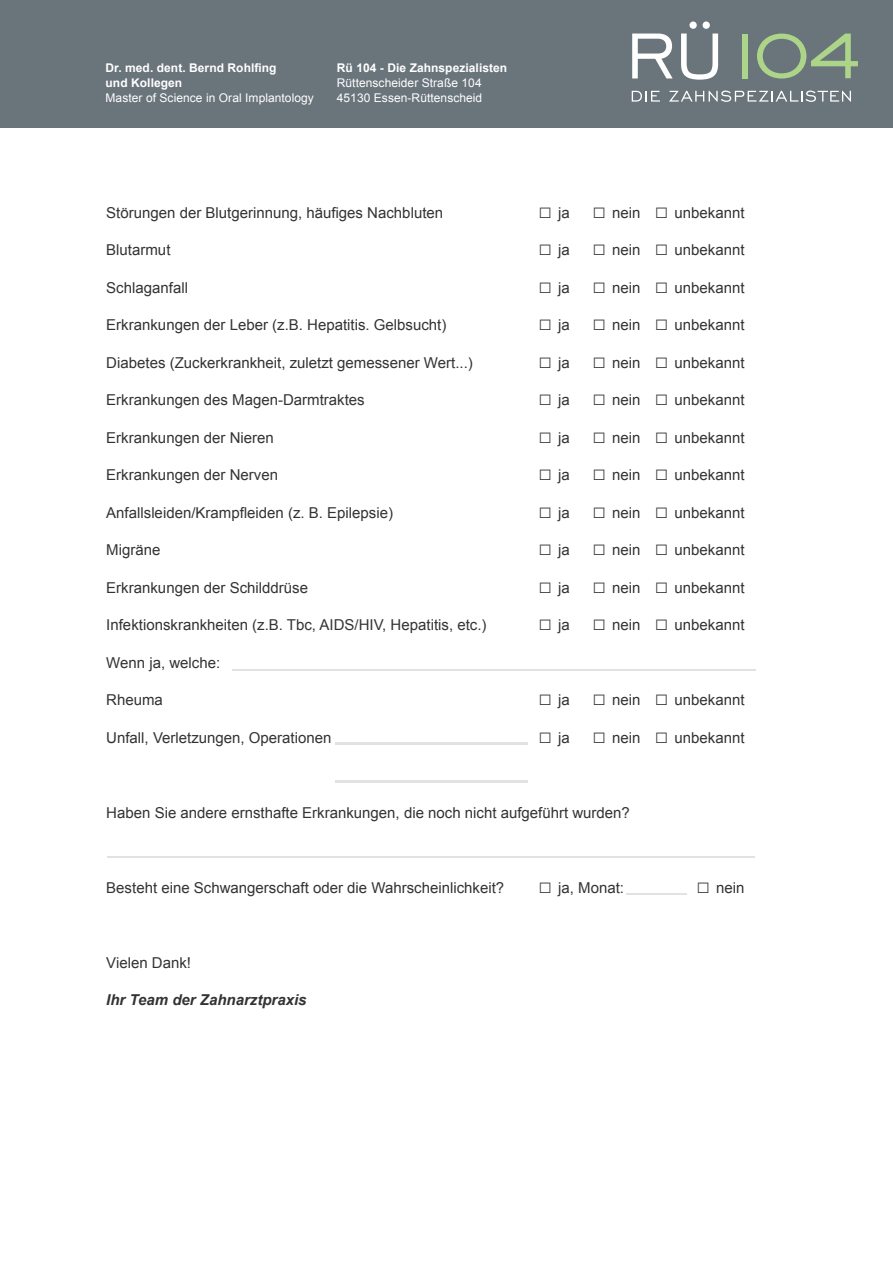
<style>
.page{position:relative;width:893px;height:1263px;background:#fff}
.page>*{position:absolute;margin:0;border:0;box-sizing:border-box;transform-origin:0 0}
.t1{font:15px "Arial";color:#333}
.t2{font:italic 700 15px "Arial";color:#333}
.t3{font:12px/15px "Arial";letter-spacing:.005em;color:#fff}
.t4{font:700 12px/15px "Arial";letter-spacing:.005em;color:#fff}
.s1{font-size:22.5px}
</style>
<div class="page">
<div style="left:0;top:0;width:893px;height:128px;background:#6a747b"></div>
<div style="left:742px;top:34px;width:6px;height:44px;background:#acd589"></div>
<svg style="left:632px;top:91px;width:28px;height:11px"></svg>
<svg style="left:669px;top:91px;width:182px;height:11px"></svg>
<svg style="left:632px;top:34px;width:41px;height:44px"></svg>
<svg style="left:681px;top:34px;width:37px;height:46px"></svg>
<div style="left:689px;top:21px;width:8px;height:8px;background:#fff;border-radius:50%"></div>
<div style="left:703px;top:21px;width:7px;height:8px;background:#fff;border-radius:50%"></div>
<svg style="left:757px;top:34px;width:101px;height:45px"></svg>
<p class="t4" style="left:106px;top:60px;width:172px">Dr. med. dent. Bernd Rohlfing und Kollegen</p>
<p class="t3" style="left:106px;top:90px;width:210px">Master of Science in Oral Implantology</p>
<p class="t4" style="left:337px;top:60px;width:172px">Rü 104 - Die Zahnspezialisten</p>
<p class="t3" style="left:337px;top:75px;width:147px">Rüttenscheider Straße 104<br>45130 Essen-Rüttenscheid</p>
<p class="t1" style="left:106px;top:203px;width:338px">Störungen der Blutgerinnung, häufiges Nachbluten</p>
<p class="t1" style="left:538px;top:203px;width:208px"><span class="s1">□</span> ja <span class="s1">□</span> nein <span class="s1">□</span> unbekannt</p>
<p class="t1" style="left:106px;top:240px;width:66px">Blutarmut</p>
<p class="t1" style="left:538px;top:240px;width:208px"><span class="s1">□</span> ja <span class="s1">□</span> nein <span class="s1">□</span> unbekannt</p>
<p class="t1" style="left:106px;top:278px;width:83px">Schlaganfall</p>
<p class="t1" style="left:538px;top:278px;width:208px"><span class="s1">□</span> ja <span class="s1">□</span> nein <span class="s1">□</span> unbekannt</p>
<p class="t1" style="left:106px;top:315px;width:342px">Erkrankungen der Leber (z.B. Hepatitis. Gelbsucht)</p>
<p class="t1" style="left:538px;top:315px;width:208px"><span class="s1">□</span> ja <span class="s1">□</span> nein <span class="s1">□</span> unbekannt</p>
<p class="t1" style="left:106px;top:353px;width:368px">Diabetes (Zuckerkrankheit, zuletzt gemessener Wert...)</p>
<p class="t1" style="left:538px;top:353px;width:208px"><span class="s1">□</span> ja <span class="s1">□</span> nein <span class="s1">□</span> unbekannt</p>
<p class="t1" style="left:106px;top:390px;width:260px">Erkrankungen des Magen-Darmtraktes</p>
<p class="t1" style="left:538px;top:390px;width:208px"><span class="s1">□</span> ja <span class="s1">□</span> nein <span class="s1">□</span> unbekannt</p>
<p class="t1" style="left:106px;top:428px;width:169px">Erkrankungen der Nieren</p>
<p class="t1" style="left:538px;top:428px;width:208px"><span class="s1">□</span> ja <span class="s1">□</span> nein <span class="s1">□</span> unbekannt</p>
<p class="t1" style="left:106px;top:465px;width:173px">Erkrankungen der Nerven</p>
<p class="t1" style="left:538px;top:465px;width:208px"><span class="s1">□</span> ja <span class="s1">□</span> nein <span class="s1">□</span> unbekannt</p>
<p class="t1" style="left:106px;top:503px;width:288px">Anfallsleiden/Krampfleiden (z. B. Epilepsie)</p>
<p class="t1" style="left:538px;top:503px;width:208px"><span class="s1">□</span> ja <span class="s1">□</span> nein <span class="s1">□</span> unbekannt</p>
<p class="t1" style="left:106px;top:540px;width:56px">Migräne</p>
<p class="t1" style="left:538px;top:540px;width:208px"><span class="s1">□</span> ja <span class="s1">□</span> nein <span class="s1">□</span> unbekannt</p>
<p class="t1" style="left:106px;top:578px;width:203px">Erkrankungen der Schilddrüse</p>
<p class="t1" style="left:538px;top:578px;width:208px"><span class="s1">□</span> ja <span class="s1">□</span> nein <span class="s1">□</span> unbekannt</p>
<p class="t1" style="left:106px;top:615px;width:382px">Infektionskrankheiten (z.B. Tbc, AIDS/HIV, Hepatitis, etc.)</p>
<p class="t1" style="left:538px;top:615px;width:208px"><span class="s1">□</span> ja <span class="s1">□</span> nein <span class="s1">□</span> unbekannt</p>
<p class="t1" style="left:106px;top:653px;width:115px">Wenn ja, welche:</p>
<p class="t1" style="left:106px;top:690px;width:58px">Rheuma</p>
<p class="t1" style="left:538px;top:690px;width:208px"><span class="s1">□</span> ja <span class="s1">□</span> nein <span class="s1">□</span> unbekannt</p>
<p class="t1" style="left:106px;top:728px;width:227px">Unfall, Verletzungen, Operationen</p>
<p class="t1" style="left:538px;top:728px;width:208px"><span class="s1">□</span> ja <span class="s1">□</span> nein <span class="s1">□</span> unbekannt</p>
<p class="t1" style="left:106px;top:803px;width:525px">Haben Sie andere ernsthafte Erkrankungen, die noch nicht aufgeführt wurden?</p>
<p class="t1" style="left:106px;top:878px;width:399px">Besteht eine Schwangerschaft oder die Wahrscheinlichkeit?</p>
<p class="t1" style="left:538px;top:878px;width:87px"><span class="s1">□</span> ja, Monat:</p>
<p class="t1" style="left:696px;top:878px;width:50px"><span class="s1">□</span> nein</p>
<p class="t1" style="left:106px;top:953px;width:86px">Vielen Dank!</p>
<p class="t2" style="left:106px;top:990px;width:202px">Ihr Team der Zahnarztpraxis</p>
</div>
